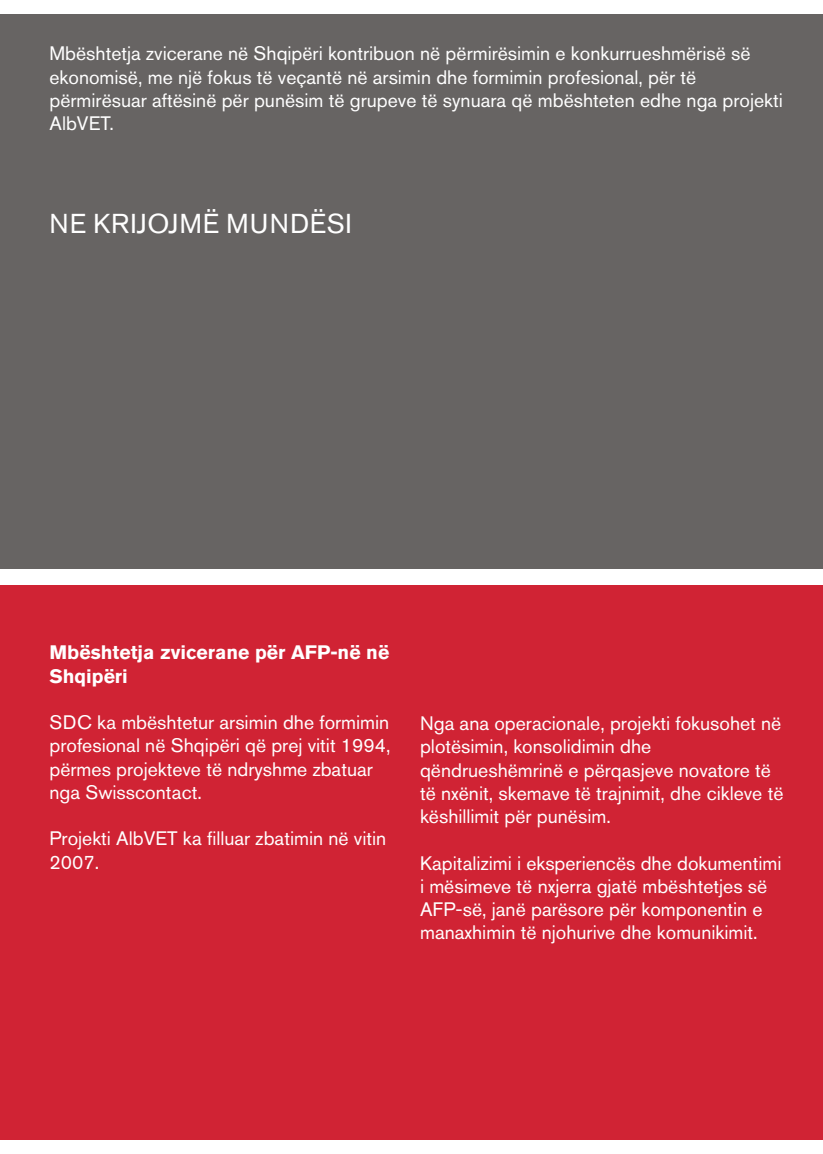
<style>
.page{position:relative;width:823px;height:1154px;background:#fff}
.page>*{position:absolute;margin:0;border:0;box-sizing:border-box;transform-origin:0 0}
.t1{font:27.2px "Akzidenz Grotesk BQ";letter-spacing:.03em;color:#fff}
.t2{font:19.4px/23.2px "Akzidenz Grotesk BQ";color:#fff}
.t3{font:700 19.4px/23.2px "Akzidenz Grotesk BQ";color:#fff}
</style>
<div class="page">
<div style="left:0;top:14px;width:822px;height:555px;background:#676463"></div>
<div style="left:0;top:585px;width:822px;height:555px;background:#d02334"></div>
<p class="t2" style="left:49px;top:42px;width:734px">Mbështetja zvicerane në Shqipëri kontribuon në përmirësimin e konkurrueshmërisë së ekonomisë, me një fokus të veçantë në arsimin dhe formimin profesional, për të përmirësuar aftësinë për punësim të grupeve të synuara që mbështeten edhe nga projekti AlbVET.</p>
<h1 class="t1" style="left:49px;top:207px;width:303px">NE KRIJOJMË MUNDËSI</h1>
<p class="t3" style="left:49px;top:641px;width:341px">Mbështetja zvicerane për AFP-në në<br>Shqipëri</p>
<p class="t2" style="left:49px;top:710px;width:342px">SDC ka mbështetur arsimin dhe formimin profesional në Shqipëri që prej vitit 1994, përmes projekteve të ndryshme zbatuar nga Swisscontact.</p>
<p class="t2" style="left:49px;top:827px;width:338px">Projekti AlbVET ka filluar zbatimin në vitin<br>2007.</p>
<p class="t2" style="left:420px;top:711px;width:364px">Nga ana operacionale, projekti fokusohet në plotësimin, konsolidimin dhe qëndrueshëmrinë e përqasjeve novatore të të nxënit, skemave të trajnimit, dhe cikleve të këshillimit për punësim.</p>
<p class="t2" style="left:420px;top:851px;width:362px">Kapitalizimi i eksperiencës dhe dokumentimi i mësimeve të nxjerra gjatë mbështetjes së AFP-së, janë parësore për komponentin e manaxhimin të njohurive dhe komunikimit.</p>
</div>
